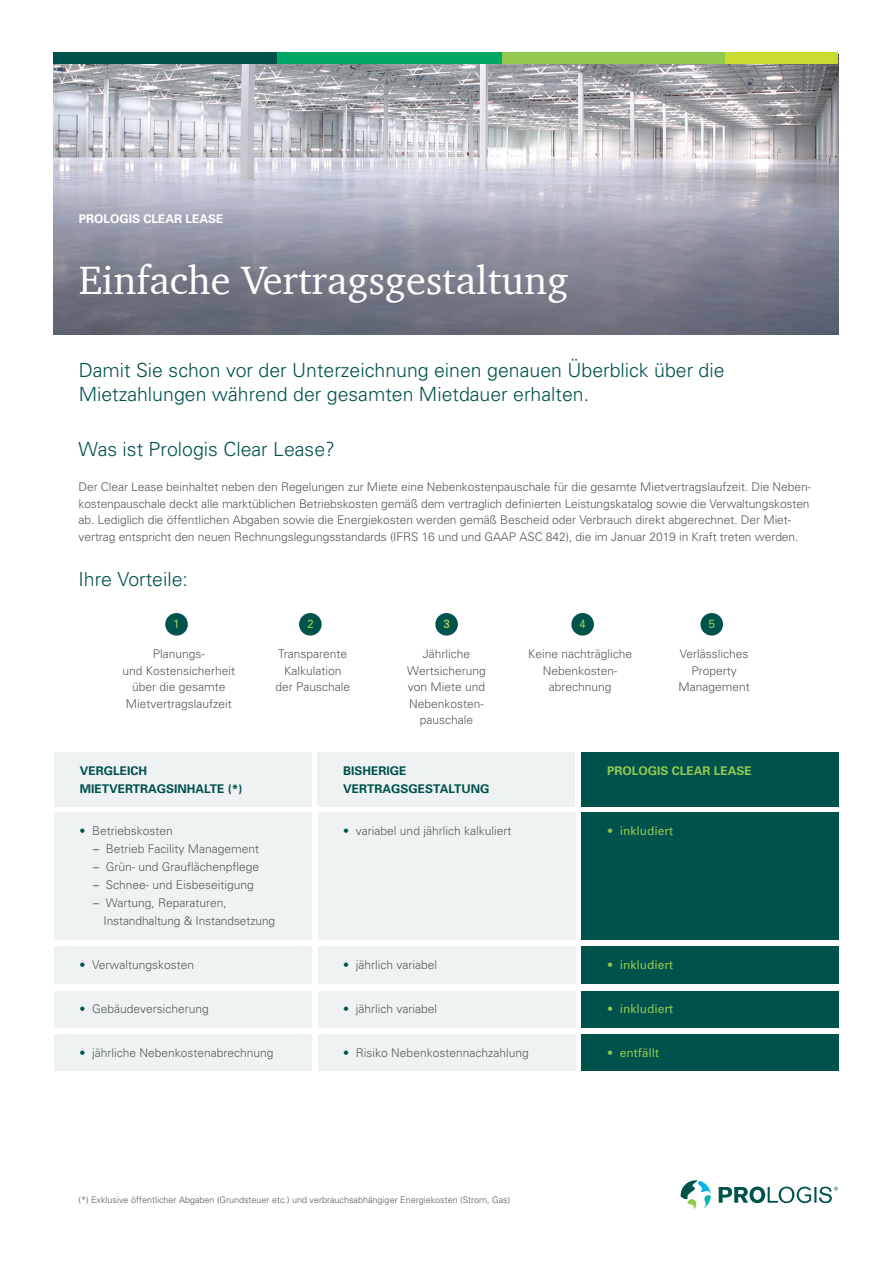
<style>
.page{position:relative;width:893px;height:1263px;background:#fff}
.page>*{position:absolute;margin:0;border:0;box-sizing:border-box;transform-origin:0 0}
.t1{font:40.5px "Charter";color:#fff}
.t2{font:300 19.5px/23.4px "Univers";color:#00524d}
.t3{font:300 12px/16.5px "Univers";color:#57585a;text-align:center}
.t4{font:700 12px/18px "Univers";color:#00524d}
.t5{font:12px "Univers";color:#91c94f}
.t6{font:700 12px "Univers";color:#91c94f}
.t7{font:700 12px "Univers";color:#fff}
.t8{font:300 9px "Univers";color:#57585a}
.s1{font-family:"Helvetica Neue LT Std";font-weight:800;font-stretch:condensed;color:#00524d}
.s2{color:#00524d}
.s3{font-family:"Helvetica Neue LT Std"}
</style>
<div class="page">
<img style="left:53px;top:64px;width:785px;height:270px">
<div style="left:54px;top:813px;width:257px;height:127px;background:#eff2f3"></div>
<div style="left:318px;top:813px;width:257px;height:127px;background:#eff2f3"></div>
<div style="left:582px;top:813px;width:257px;height:127px;background:#00524d"></div>
<div style="left:54px;top:752px;width:257px;height:54px;background:#eff2f3"></div>
<div style="left:318px;top:752px;width:257px;height:54px;background:#eff2f3"></div>
<div style="left:582px;top:752px;width:257px;height:54px;background:#00524d"></div>
<div style="left:54px;top:946px;width:257px;height:38px;background:#eff2f3"></div>
<div style="left:318px;top:946px;width:257px;height:38px;background:#eff2f3"></div>
<div style="left:582px;top:946px;width:257px;height:38px;background:#00524d"></div>
<div style="left:54px;top:991px;width:257px;height:36px;background:#eff2f3"></div>
<div style="left:318px;top:991px;width:257px;height:36px;background:#eff2f3"></div>
<div style="left:582px;top:991px;width:257px;height:36px;background:#00524d"></div>
<div style="left:54px;top:1034px;width:257px;height:37px;background:#eff2f3"></div>
<div style="left:318px;top:1034px;width:257px;height:37px;background:#eff2f3"></div>
<div style="left:582px;top:1034px;width:257px;height:37px;background:#00524d"></div>
<svg style="left:681px;top:1180px;width:30px;height:29px"></svg>
<svg style="left:719px;top:1186px;width:119px;height:17px"></svg>
<div style="left:165px;top:613px;width:23px;height:22px;background:#00524d;border-radius:50%"></div>
<div style="left:299px;top:613px;width:23px;height:22px;background:#00524d;border-radius:50%"></div>
<div style="left:435px;top:613px;width:23px;height:22px;background:#00524d;border-radius:50%"></div>
<div style="left:571px;top:613px;width:23px;height:22px;background:#00524d;border-radius:50%"></div>
<div style="left:700px;top:613px;width:23px;height:22px;background:#00524d;border-radius:50%"></div>
<div style="left:53px;top:53px;width:224px;height:11px;background:#00524d"></div>
<div style="left:502px;top:53px;width:224px;height:11px;background:#91c94f"></div>
<div style="left:277px;top:53px;width:225px;height:11px;background:#00a767"></div>
<div style="left:726px;top:53px;width:112px;height:11px;background:#cadb2f"></div>
<p class="t7" style="left:79px;top:211px;width:146px">PROLOGIS CLEAR LEASE</p>
<h1 class="t1" style="left:79px;top:246px;width:491px">Einfache Vertragsgestaltung</h1>
<h2 class="t2" style="left:79px;top:358px;width:647px">Damit Sie schon vor der Unterzeichnung einen genauen Überblick über die<br>Mietzahlungen während der gesamten Mietdauer erhalten.</h2>
<h2 class="t2" style="left:79px;top:436px;width:258px">Was ist Prologis Clear Lease?</h2>
<p class="t3" style="left:79px;top:478px;width:734px;text-align:left">Der Clear Lease beinhaltet neben den Regelungen zur Miete eine Nebenkostenpauschale für die gesamte Mietvertragslaufzeit. Die Neben&shy;kostenpauschale deckt alle marktüblichen Betriebskosten gemäß dem vertraglich definierten Leistungskatalog sowie die Verwaltungskosten ab. Lediglich die öffentlichen Abgaben sowie die Energiekosten werden gemäß Bescheid oder Verbrauch direkt abgerechnet. Der Miet&shy;vertrag entspricht den neuen Rechnungslegungsstandards (IFRS 16 und und GAAP ASC 842), die im Januar 2019 in Kraft treten werden.</p>
<h2 class="t2" style="left:79px;top:567px;width:111px">Ihre Vorteile:</h2>
<p class="t5" style="left:173px;top:616px;width:8px">1</p>
<p class="t5" style="left:307px;top:616px;width:8px">2</p>
<p class="t6" style="left:443px;top:616px;width:8px">3</p>
<p class="t5" style="left:579px;top:616px;width:8px">4</p>
<p class="t5" style="left:708px;top:616px;width:8px">5</p>
<p class="t3" style="left:123px;top:645px;width:114px">Planungs-<br>und Kostensicherheit über die gesamte<br>Mietvertragslaufzeit</p>
<p class="t3" style="left:275px;top:645px;width:76px">Transparente<br>Kalkulation der Pauschale</p>
<p class="t3" style="left:407px;top:645px;width:80px">Jährliche<br>Wertsicherung von Miete und<br>Nebenkosten&shy;pauschale</p>
<p class="t3" style="left:528px;top:645px;width:106px">Keine nachträgliche<br>Nebenkosten&shy;abrechnung</p>
<p class="t3" style="left:678px;top:645px;width:73px">Verlässliches<br>Property<br>Management</p>
<p class="t4" style="left:80px;top:761px;width:164px">VERGLEICH<br>MIETVERTRAGSINHALTE (*)</p>
<p class="t4" style="left:343px;top:761px;width:148px">BISHERIGE<br>VERTRAGSGESTALTUNG</p>
<p class="t6" style="left:607px;top:762px;width:146px">PROLOGIS CLEAR LEASE</p>
<p class="t3" style="left:80px;top:822px;width:95px"><span class="s1">•</span> Betriebskosten</p>
<p class="t3" style="left:93px;top:840px;width:168px"><span class="s2">–</span> Betrieb Facility Management</p>
<p class="t3" style="left:93px;top:858px;width:168px"><span class="s2">–</span> Grün- und Grauflächenpflege</p>
<p class="t3" style="left:93px;top:876px;width:162px"><span class="s2">–</span> Schnee- und Eisbeseitigung</p>
<p class="t3" style="left:104px;top:893px;width:173px;line-height:18px;text-align:left;text-indent:-10px"><span class="s2">–</span> Wartung, Reparaturen,<br>Instandhaltung &amp; Instandsetzung</p>
<p class="t3" style="left:343px;top:822px;width:170px"><span class="s1">•</span> variabel und jährlich kalkuliert</p>
<p class="t5" style="left:607px;top:823px;width:68px"><span class="s3">•</span> inkludiert</p>
<p class="t3" style="left:80px;top:956px;width:116px"><span class="s1">•</span> Verwaltungskosten</p>
<p class="t3" style="left:343px;top:956px;width:96px"><span class="s1">•</span> jährlich variabel</p>
<p class="t5" style="left:607px;top:957px;width:68px"><span class="s3">•</span> inkludiert</p>
<p class="t3" style="left:80px;top:1000px;width:131px"><span class="s1">•</span> Gebäudeversicherung</p>
<p class="t3" style="left:343px;top:1000px;width:96px"><span class="s1">•</span> jährlich variabel</p>
<p class="t5" style="left:607px;top:1002px;width:68px"><span class="s3">•</span> inkludiert</p>
<p class="t3" style="left:80px;top:1044px;width:196px"><span class="s1">•</span> jährliche Nebenkostenabrechnung</p>
<p class="t3" style="left:343px;top:1044px;width:187px"><span class="s1">•</span> Risiko Nebenkostennachzahlung</p>
<p class="t5" style="left:607px;top:1045px;width:54px"><span class="s3">•</span> entfällt</p>
<p class="t8" style="left:79px;top:1194px;width:433px">(*) Exklusive öffentlicher Abgaben (Grundsteuer etc.) und verbrauchsabhängiger Energiekosten (Strom, Gas)</p>
</div>
